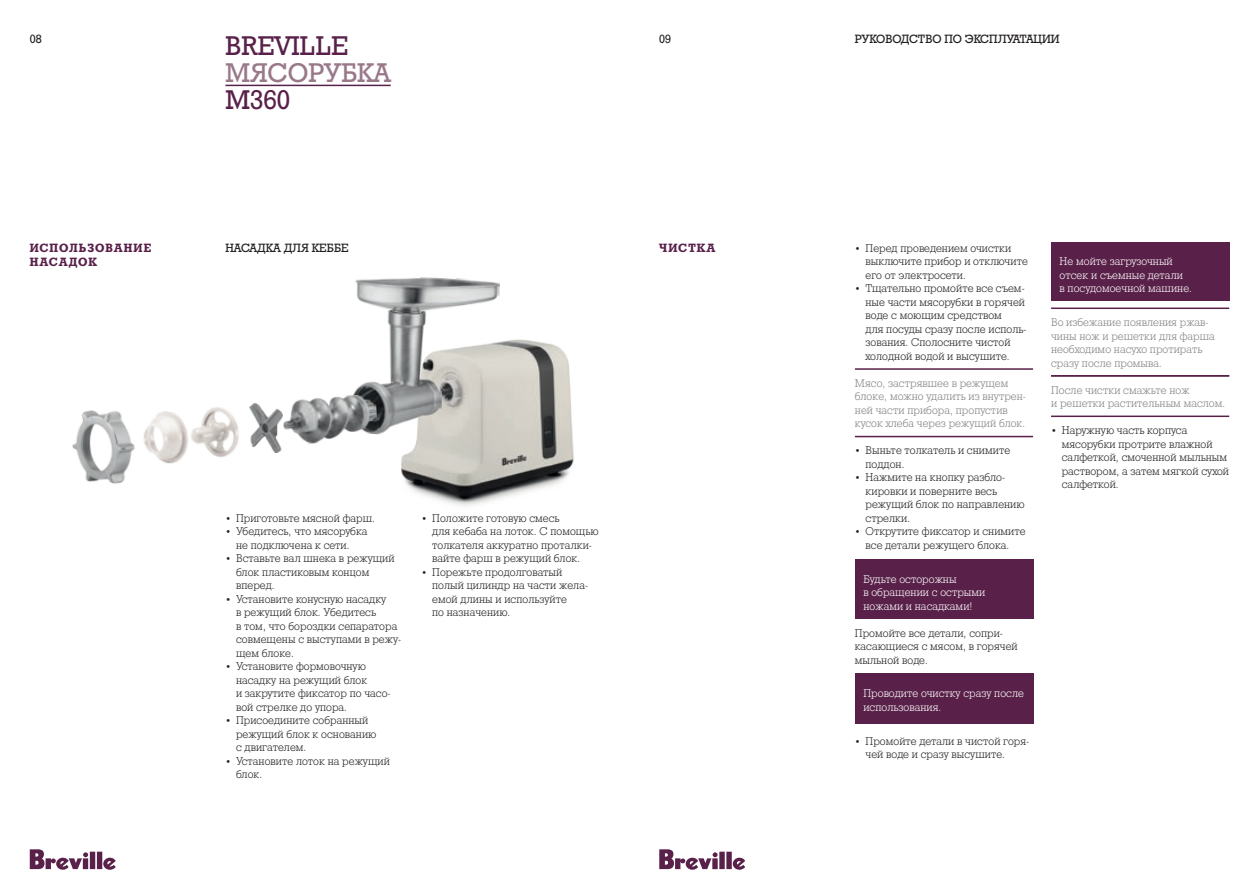
<style>
.page{position:relative;width:1259px;height:893px;background:#fff}
.page>*{position:absolute;margin:0;border:0;box-sizing:border-box;transform-origin:0 0}
.t1{font:27px "Geo Slb 712 Medium CBT";color:#592049}
.t2{font:27px "Geo Slb 712 Medium CBT";color:#997889}
.t3{font:12px "Geo Slb 712 Medium CBT";color:#231f20}
.t4{font:12px "Geo Slb 712 Bold CBT";letter-spacing:.085em;color:#592049}
.t5{font:11.25px/13.5px "Geo Slb 712 Light CBT";letter-spacing:.005em;color:#231f20}
.t6{font:11.25px/13.5px "Geo Slb 712 Light CBT";letter-spacing:.005em;color:#808285}
.t7{font:11.25px/13.5px "Geo Slb 712 Light CBT";letter-spacing:.005em;color:#fff}
.s1{font-size:9.6px}
</style>
<div class="page">
<img style="left:355px;top:277px;width:219px;height:229px">
<img style="left:353px;top:307px;width:91px;height:129px">
<img style="left:282px;top:394px;width:96px;height:51px">
<img style="left:249px;top:404px;width:33px;height:49px">
<img style="left:72px;top:410px;width:60px;height:74px">
<hr style="left:855px;top:368px;width:178px;height:2px;background:#592049">
<hr style="left:855px;top:436px;width:178px;height:1px;background:#592049">
<div style="left:855px;top:559px;width:178px;height:59px;background:#592049"></div>
<div style="left:855px;top:674px;width:178px;height:50px;background:#592049"></div>
<hr style="left:1051px;top:308px;width:178px;height:1px;background:#592049">
<hr style="left:1051px;top:375px;width:178px;height:2px;background:#592049">
<hr style="left:1051px;top:416px;width:178px;height:1px;background:#592049">
<div style="left:1051px;top:242px;width:178px;height:59px;background:#592049"></div>
<svg style="left:30px;top:849px;width:86px;height:21px"></svg>
<svg style="left:659px;top:849px;width:86px;height:21px"></svg>
<hr style="left:225px;top:85px;width:166px;height:1px;background:#592049">
<img style="left:193px;top:407px;width:46px;height:51px">
<img style="left:132px;top:411px;width:61px;height:53px">
<p class="t3" style="left:30px;top:32px;width:13px">08</p>
<p class="t3" style="left:659px;top:32px;width:13px">09</p>
<h1 class="t1" style="left:225px;top:30px;width:125px">BREVILLE</h1>
<h1 class="t2" style="left:225px;top:57px;width:167px">Мясорубка</h1>
<h1 class="t1" style="left:225px;top:84px;width:66px">M360</h1>
<p class="t4" style="left:30px;top:240px;width:123px">ИСПОЛЬЗОВАНИЕ</p>
<p class="t4" style="left:659px;top:240px;width:57px">ЧИСТКА</p>
<p class="t4" style="left:30px;top:255px;width:68px">НАСАДОК</p>
<p class="t3" style="left:225px;top:241px;width:18px">НАСА</p>
<p class="t3" style="left:257px;top:241px;width:93px">ДКА ДЛЯ КЕББЕ</p>
<p class="t5" style="left:225px;top:511px;width:151px"><span class="s1">•</span> Приготовьте мясной фарш.</p>
<p class="t5" style="left:236px;top:525px;width:133px;text-indent:-11px"><span class="s1">•</span> Убедитесь, что мясорубка не подключена к сети.</p>
<p class="t5" style="left:236px;top:552px;width:160px;text-indent:-11px"><span class="s1">•</span> Вставьте вал шнека в режущий блок пластиковым концом вперед.</p>
<p class="t5" style="left:236px;top:592px;width:167px;text-indent:-11px"><span class="s1">•</span> Установите конусную насадку<br>в режущий блок. Убедитесь<br>в том, что бороздки сепаратора совмещены с выступами в режу&shy;щем блоке.</p>
<p class="t5" style="left:236px;top:660px;width:156px;text-indent:-11px"><span class="s1">•</span> Установите формовочную насадку на режущий блок<br>и закрутите фиксатор по часо&shy;вой стрелке до упора.</p>
<p class="t5" style="left:236px;top:714px;width:142px;text-indent:-11px"><span class="s1">•</span> Присоедините собранный режущий блок к основанию с двигателем.</p>
<p class="t5" style="left:236px;top:754px;width:155px;text-indent:-11px"><span class="s1">•</span> Установите лоток на режущий блок.</p>
<p class="t5" style="left:432px;top:511px;width:168px;text-indent:-11px"><span class="s1">•</span> Положите готовую смесь<br>для кебаба на лоток. С помощью толкателя аккуратно проталки&shy;вайте фарш в режущий блок.</p>
<p class="t5" style="left:432px;top:565px;width:157px;text-indent:-11px"><span class="s1">•</span> Порежьте продолговатый полый цилиндр на части жела&shy;емой длины и используйте<br>по назначению.</p>
<p class="t3" style="left:855px;top:32px;width:206px">РУКОВОДСТВО ПО ЭКСПЛУАТАЦИИ</p>
<p class="t5" style="left:865px;top:241px;width:164px;text-indent:-11px"><span class="s1">•</span> Перед проведением очистки выключите прибор и отключите его от электросети.</p>
<p class="t5" style="left:865px;top:282px;width:162px;text-indent:-11px"><span class="s1">•</span> Тщательно промойте все съем&shy;ные части мясорубки в горячей воде с моющим средством<br>для посуды сразу после исполь&shy;зования. Сполосните чистой холодной водой и высушите.</p>
<p class="t6" style="left:855px;top:376px;width:172px">Мясо, застрявшее в режущем блоке, можно удалить из внутрен&shy;ней части прибора, пропустив кусок хлеба через режущий блок.</p>
<p class="t5" style="left:865px;top:444px;width:146px;text-indent:-11px"><span class="s1">•</span> Выньте толкатель и снимите поддон.</p>
<p class="t5" style="left:865px;top:471px;width:160px;text-indent:-11px"><span class="s1">•</span> Нажмите на кнопку разбло&shy;кировки и поверните весь режущий блок по направлению стрелки.</p>
<p class="t5" style="left:855px;top:525px;width:172px;text-align:center"><span class="s1">•</span> Открутите фиксатор и снимите все детали режущего блока.</p>
<p class="t7" style="left:863px;top:572px;width:123px">Будьте осторожны<br>в обращении с острыми ножами и насадками!</p>
<p class="t5" style="left:855px;top:626px;width:164px">Промойте все детали, сопри&shy;касающиеся с мясом, в горячей мыльной воде.</p>
<p class="t7" style="left:863px;top:687px;width:162px">Проводите очистку сразу после использования.</p>
<p class="t5" style="left:865px;top:734px;width:165px;text-indent:-11px"><span class="s1">•</span> Промойте детали в чистой горя&shy;чей воде и сразу высушите.</p>
<p class="t7" style="left:1059px;top:255px;width:134px">Не мойте загрузочный отсек и съемные детали<br>в посудомоечной машине.</p>
<p class="t6" style="left:1051px;top:315px;width:165px">Во избежание появления ржав&shy;чины нож и решетки для фарша необходимо насухо протирать сразу после промыва.</p>
<p class="t6" style="left:1051px;top:383px;width:176px">После чистки смажьте нож<br>и решетки растительным маслом.</p>
<p class="t5" style="left:1061px;top:423px;width:169px;text-indent:-11px"><span class="s1">•</span> Наружную часть корпуса мясорубки протрите влажной салфеткой, смоченной мыльным раствором, а затем мягкой сухой салфеткой.</p>
</div>
